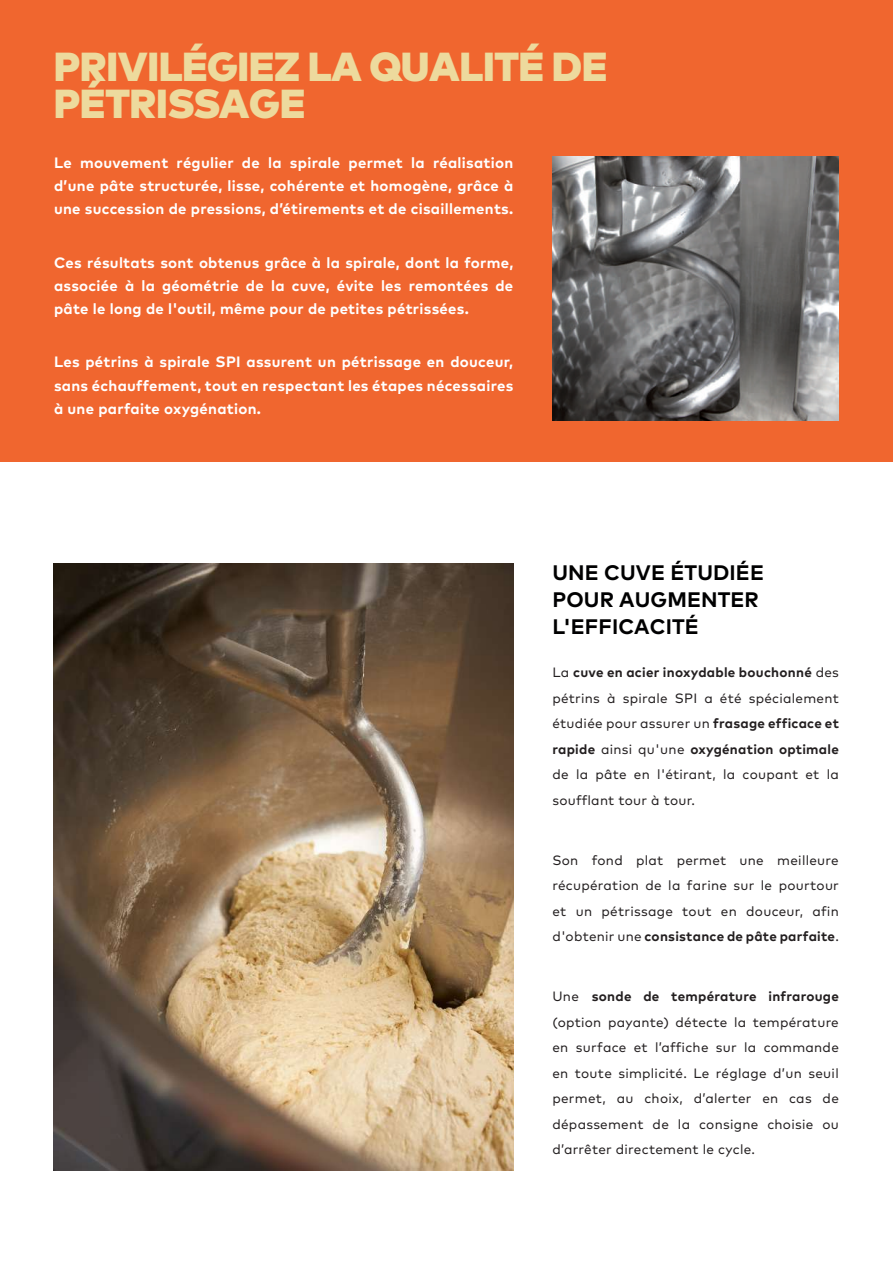
<style>
.page{position:relative;width:893px;height:1263px;background:#fff}
.page>*{position:absolute;margin:0;border:0;box-sizing:border-box;transform-origin:0 0}
.t1{font:900 40.5px/37.5px "Mark";letter-spacing:-.01em;color:#edda9d}
.t2{font:700 21px/27px "Mark";letter-spacing:.005em;color:#000001}
.t3{font:700 15px/23.2px "Mark";letter-spacing:.02em;color:#fff;text-align:justify}
.t4{font:13.5px/25.5px "Mark";letter-spacing:.02em;color:#231f20;text-align:justify}
.s1{font-weight:700}
</style>
<div class="page">
<hr style="left:892px;top:799px;width:1px;height:464px;background:#edda9d">
<div style="left:0;top:0;width:893px;height:461px;background:#f0662f"></div>
<img style="left:552px;top:156px;width:287px;height:265px">
<img style="left:54px;top:563px;width:459px;height:607px">
<h1 class="t1" style="left:54px;top:47px;width:555px">PRIVILÉGIEZ LA QUALITÉ DE<br>PÉTRISSAGE</h1>
<p class="t3" style="left:54px;top:151px;width:461px">Le mouvement régulier de la spirale permet la réalisation d’une pâte structurée, lisse, cohérente et homogène, grâce à une succession de pressions, d’étirements et de cisaillements.</p>
<p class="t3" style="left:54px;top:250px;width:461px">Ces résultats sont obtenus grâce à la spirale, dont la forme, associée à la géométrie de la cuve, évite les remontées de pâte le long de l'outil, même pour de petites pétrissées.</p>
<p class="t3" style="left:54px;top:350px;width:461px">Les pétrins à spirale SPI assurent un pétrissage en douceur, sans échauffement, tout en respectant les étapes nécessaires à une parfaite oxygénation.</p>
<h2 class="t2" style="left:552px;top:558px;width:213px">UNE CUVE ÉTUDIÉE<br>POUR AUGMENTER<br>L'EFFICACITÉ</h2>
<p class="t4" style="left:552px;top:659px;width:288px">La <span class="s1">cuve en acier inoxydable bouchonné</span> des pétrins à spirale SPI a été spécialement étudiée pour assurer un <span class="s1">frasage efficace et rapide</span> ainsi qu'une <span class="s1">oxygénation optimale </span>de la pâte en l'étirant, la coupant et la soufflant tour à tour.</p>
<p class="t4" style="left:552px;top:847px;width:288px">Son fond plat permet une meilleure récupération de la farine sur le pourtour et un pétrissage tout en douceur, afin d'obtenir une <span class="s1">consistance de pâte parfaite</span>.</p>
<p class="t4" style="left:552px;top:983px;width:288px">Une <span class="s1">sonde de température infrarouge </span>(option payante) détecte la température en surface et l’affiche sur la commande en toute simplicité. Le réglage d’un seuil permet, au choix, d’alerter en cas de dépassement de la consigne choisie ou d’arrêter directement le cycle.</p>
</div>
